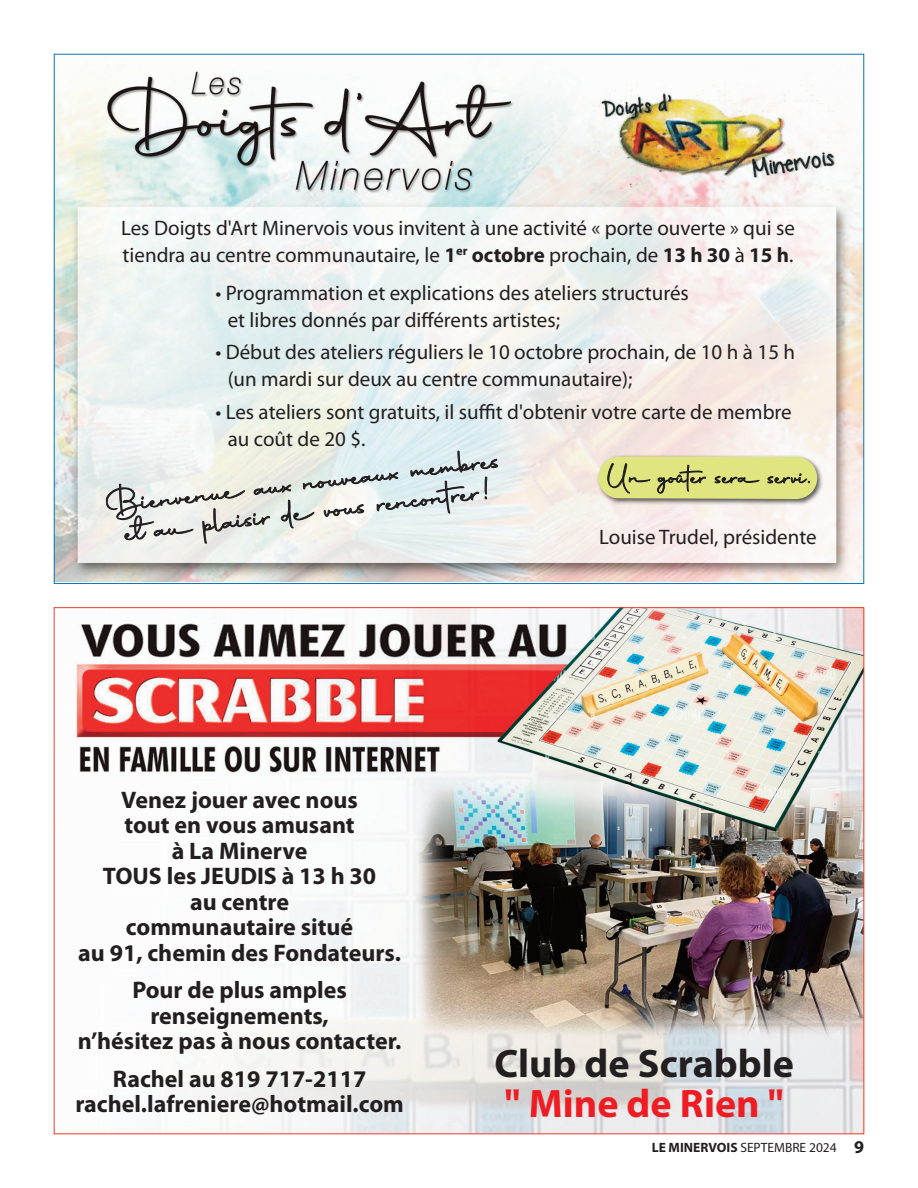
<style>
.page{position:relative;width:918px;height:1188px;background:#fff}
.page>*{position:absolute;margin:0;border:0;box-sizing:border-box;transform-origin:0 0}
.t1{font:700 39.9px "Myriad Pro";color:#231f20}
.t2{font:700 39.9px "Myriad Pro";color:#ee1d23}
.t3{font:700 24px/25.5px "Myriad Pro";color:#231f20;text-align:center}
.t4{font:21px/27px "Myriad Pro";color:#231f20}
.t5{font:13.5px "Myriad Pro";color:#231f20}
.s1{font-weight:700}
.s2{font-weight:700;font-size:18px}
</style>
<div class="page">
<img style="left:72px;top:610px;width:790px;height:522px">
<img style="left:56px;top:71px;width:806px;height:511px">
<svg style="left:180px;top:556px;width:273px;height:14px;background:#bebbb8"></svg>
<svg style="left:106px;top:451px;width:392px;height:92px;background:#d7dcd9"></svg>
<img style="left:589px;top:447px;width:244px;height:69px">
<svg style="left:598px;top:457px;width:219px;height:42px;background:#cdd179"></svg>
<p class="t4" style="left:121px;top:216px;width:675px">Les Doigts d'Art Minervois vous invitent à une activité « porte ouverte » qui se tiendra au centre communautaire, le <span class="s1">1</span><sup>er</sup> <span class="s1">octobre</span> prochain, de <span class="s1">13 h 30</span> à <span class="s1">15 h</span>.</p>
<p class="t4" style="left:228px;top:281px;width:463px;text-indent:-12px">• Programmation et explications des ateliers structurés et libres donnés par différents artistes;</p>
<p class="t4" style="left:228px;top:341px;width:569px;text-indent:-12px">• Début des ateliers réguliers le 10 octobre prochain, de 10 h à 15 h (un mardi sur deux au centre communautaire);</p>
<p class="t4" style="left:228px;top:400px;width:566px;text-indent:-12px">• Les ateliers sont gratuits, il suffit d'obtenir votre carte de membre au coût de 20 $.</p>
<p class="t4" style="left:599px;top:525px;width:219px">Louise Trudel, présidente</p>
<p class="t3" style="left:78px;top:789px;width:324px">Venez jouer avec nous<br>tout en vous amusant<br>à La Minerve<br>TOUS les JEUDIS à 13 h 30<br>au centre<br>communautaire situé<br>au 91, chemin des Fondateurs.</p>
<p class="t3" style="left:78px;top:979px;width:325px">Pour de plus amples renseignements,<br>n’hésitez pas à nous contacter.</p>
<p class="t3" style="left:75px;top:1068px;width:330px">Rachel au 819 717-2117 rachel.lafreniere@hotmail.com</p>
<h1 class="t1" style="left:494px;top:1048px;width:301px">Club de Scrabble</h1>
<h1 class="t2" style="left:505px;top:1089px;width:281px">" Mine de Rien "</h1>
<p class="t5" style="left:652px;top:1142px;width:214px"><span class="s1">LE MINERVOIS</span> SEPTEMBRE 2024 <span class="s2">9</span></p>
</div>
